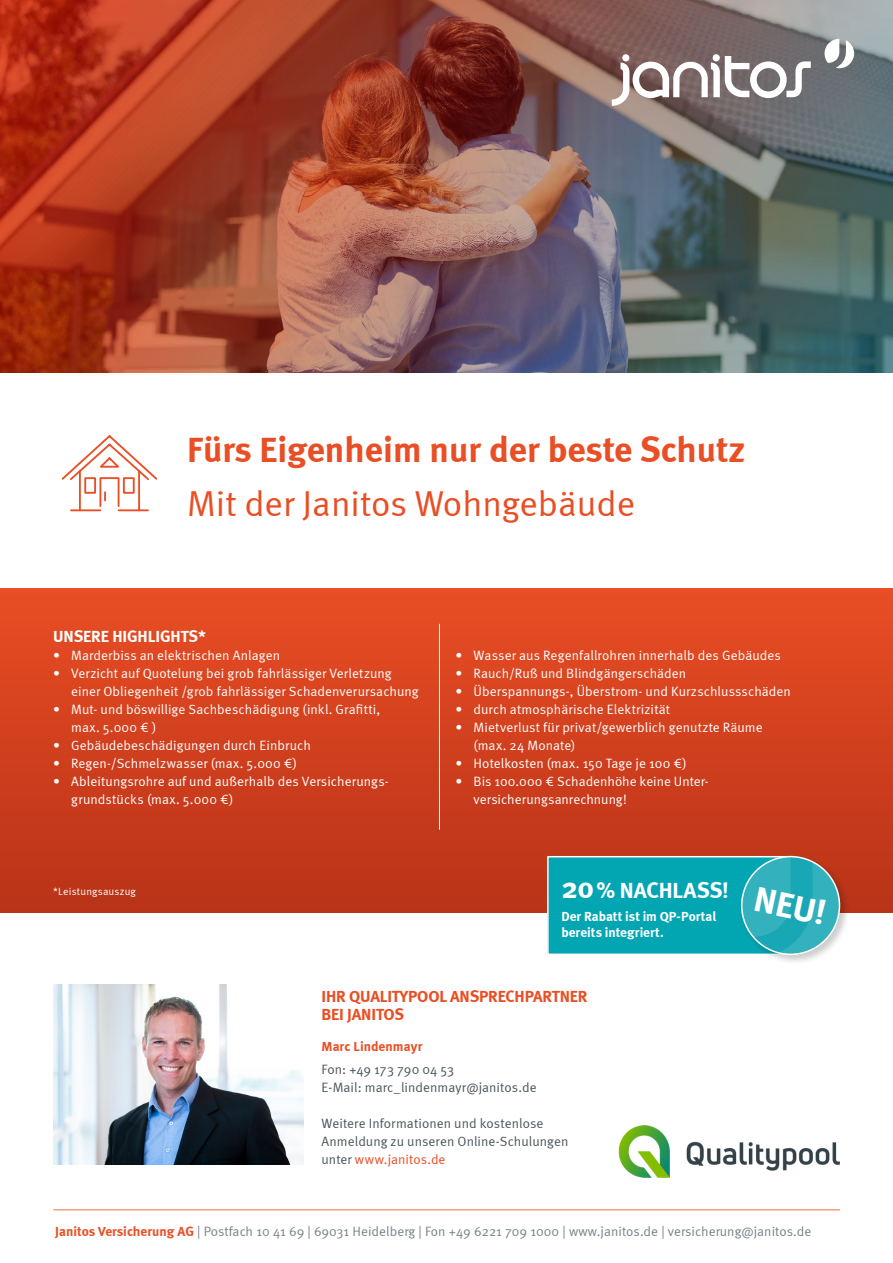
<style>
.page{position:relative;width:893px;height:1263px;background:#fff}
.page>*{position:absolute;margin:0;border:0;box-sizing:border-box;transform-origin:0 0}
.t1{font:700 36px "Meta";color:#e94e24}
.t2{font:36px "Meta Normal LF";color:#e94e24}
.t3{font:700 36px "Meta";color:#fff}
.t4{font:700 22.5px "Meta";letter-spacing:-.01em;color:#fff}
.t5{font:16.5px/18px "Meta Bold LF";letter-spacing:-.01em;color:#e94e24}
.t6{font:16.5px "Meta Bold LF";letter-spacing:-.005em;color:#fff}
.t7{font:13.5px/18px "Meta Normal";letter-spacing:.005em;color:#fff}
.t8{font:13.5px/18px "Meta Normal";letter-spacing:.005em;color:#4c565c}
.t9{font:13.5px "Meta Normal";letter-spacing:.005em;color:#79838a}
.t10{font:700 13.5px/16.2px "Meta";color:#fff}
.t11{font:700 13.5px "Meta";letter-spacing:.005em;color:#e94e24}
.t12{font:10.5px "Meta Normal";letter-spacing:.02em;color:#fff}
.s1{font-size:30px}
.s2{color:#e94e24}
.s3{font-family:"Meta Bold LF";color:#e94e24}
</style>
<div class="page">
<div style="left:0;top:588px;width:893px;height:324px;background:linear-gradient(to bottom,#e94e24,#b83218)"></div>
<img style="left:0;top:0;width:893px;height:372px">
<hr style="left:53px;top:1209px;width:787px;height:1px;background:#f08155">
<hr style="left:439px;top:624px;width:1px;height:206px;background:#fff">
<img style="left:53px;top:984px;width:250px;height:180px">
<svg style="left:606px;top:39px;width:248px;height:72px"></svg>
<div style="left:548px;top:857px;width:242px;height:97px;background:#02a6b3"></div>
<div style="left:547px;top:856px;width:244px;height:99px;border:2px solid #fff"></div>
<div style="left:740px;top:854px;width:111px;height:111px;background:#000;opacity:.2"></div>
<svg style="left:742px;top:857px;width:98px;height:97px"></svg>
<svg style="left:61px;top:435px;width:97px;height:77px"></svg>
<img style="left:618px;top:1125px;width:222px;height:52px">
<h1 class="t1" style="left:187px;top:428px;width:559px">Fürs Eigenheim nur der beste Schutz</h1>
<h1 class="t2" style="left:187px;top:483px;width:449px">Mit der Janitos Wohngebäude</h1>
<p class="t6" style="left:53px;top:627px;width:154px">UNSERE HIGHLIGHTS*</p>
<p class="t7" style="left:53px;top:646px;width:229px">• Marderbiss an elektrischen Anlagen</p>
<p class="t7" style="left:71px;top:664px;width:349px;text-indent:-18px">• Verzicht auf Quotelung bei grob fahrlässiger Verletzung einer Obliegenheit /grob fahrlässiger Schadenverursachung</p>
<p class="t7" style="left:71px;top:700px;width:311px;text-indent:-18px">• Mut- und böswillige Sachbeschädigung (inkl. Grafitti, max. 5.000 € )</p>
<p class="t7" style="left:53px;top:736px;width:259px">• Gebäudebeschädigungen durch Einbruch</p>
<p class="t7" style="left:53px;top:754px;width:246px">• Regen-/Schmelzwasser (max. 5.000 €)</p>
<p class="t7" style="left:71px;top:772px;width:319px;text-indent:-18px">• Ableitungsrohre auf und außerhalb des Versicherungs&shy;grundstücks (max. 5.000 €)</p>
<p class="t7" style="left:456px;top:646px;width:327px">• Wasser aus Regenfallrohren innerhalb des Gebäudes</p>
<p class="t7" style="left:456px;top:664px;width:232px">• Rauch/Ruß und Blindgängerschäden</p>
<p class="t7" style="left:456px;top:682px;width:337px">• Überspannungs-, Überstrom- und Kurzschlussschäden</p>
<p class="t7" style="left:456px;top:700px;width:216px">• durch atmosphärische Elektrizität</p>
<p class="t7" style="left:474px;top:718px;width:291px;text-indent:-18px">• Mietverlust für privat/gewerblich genutzte Räume (max. 24 Monate)</p>
<p class="t7" style="left:456px;top:754px;width:233px">• Hotelkosten (max. 150 Tage je 100 €)</p>
<p class="t7" style="left:474px;top:772px;width:237px;text-indent:-18px">• Bis 100.000 € Schadenhöhe keine Unter&shy;versicherungsanrechnung!</p>
<p class="t12" style="left:53px;top:885px;width:84px">*Leistungsauszug</p>
<h2 class="t4" style="left:561px;top:877px;width:169px"><span class="s1">20</span>% NACHLASS!</h2>
<p class="t10" style="left:561px;top:908px;width:156px">Der Rabatt ist im QP-Portal bereits integriert.</p>
<p class="t5" style="left:321px;top:987px;width:267px">IHR QUALITYPOOL ANSPRECHPARTNER<br>BEI JANITOS</p>
<p class="t11" style="left:321px;top:1038px;width:102px">Marc Lindenmayr</p>
<p class="t8" style="left:321px;top:1060px;width:217px">Fon: +49 173 790 04 53<br>E-Mail: marc_lindenmayr@janitos.de</p>
<p class="t8" style="left:321px;top:1114px;width:249px">Weitere Informationen und kostenlose<br>Anmeldung zu unseren Online-Schulungen unter <span class="s2">www.janitos.de</span></p>
<h1 class="t3" style="left:759px;top:877px;width:74px;rotate:12deg">NEU!</h1>
<p class="t9" style="left:55px;top:1224px;width:758px"><span class="s3">Janitos Versicherung AG</span> | Postfach 10 41 69 | 69031 Heidelberg | Fon +49 6221 709 1000 | www.janitos.de | versicherung@janitos.de</p>
</div>
